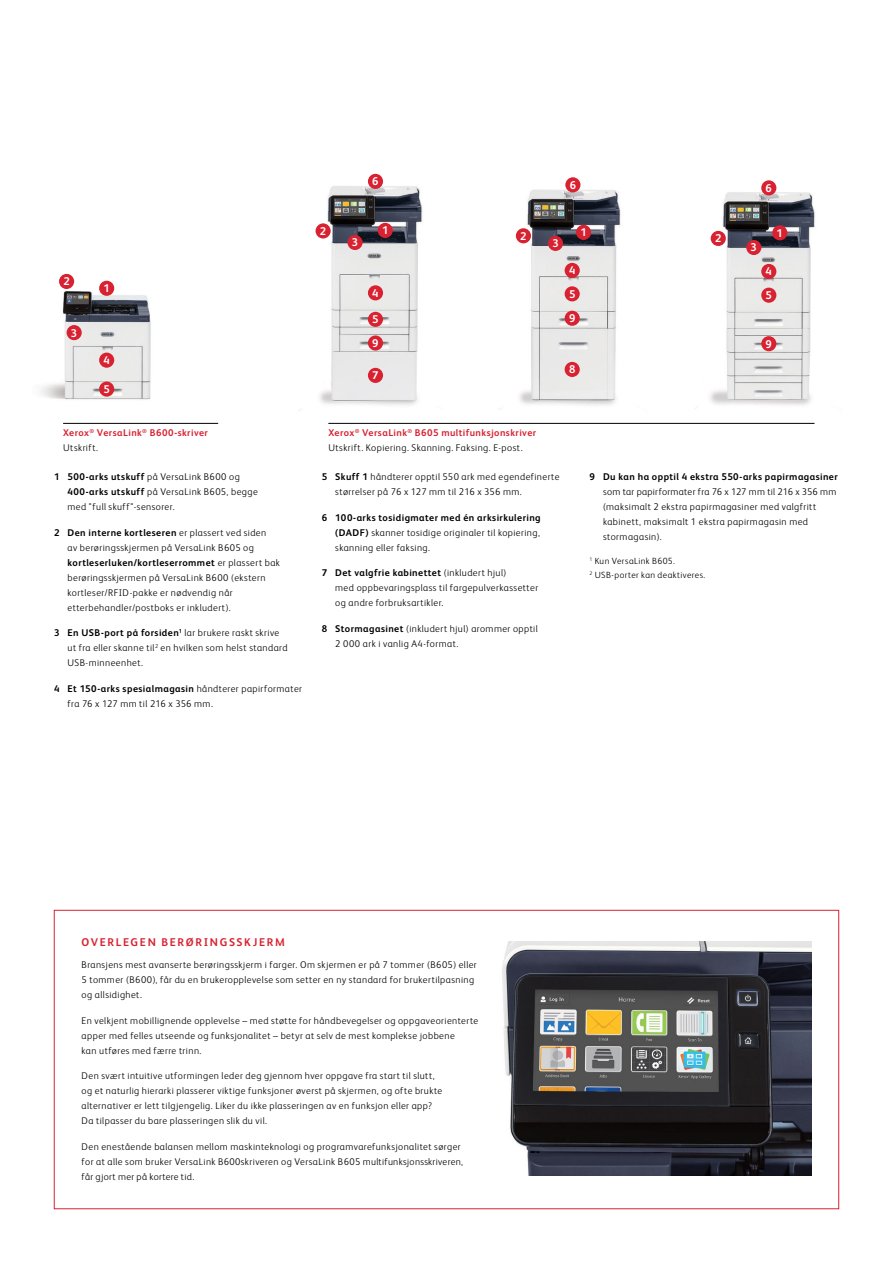
<style>
.page{position:relative;width:893px;height:1263px;background:#fff}
.page>*{position:absolute;margin:0;border:0;box-sizing:border-box;transform-origin:0 0}
.t1{font:700 11.25px "Xerox Sans";color:#fff}
.t2{font:700 11.25px "Xerox Sans";letter-spacing:.15em;color:#d82231}
.t3{font:300 9.75px/15px "Xerox Sans";letter-spacing:.045em;color:#000}
.t4{font:700 9.75px "Xerox Sans";letter-spacing:.045em;color:#000}
.t5{font:700 9.75px/15px "Xerox Sans";letter-spacing:.045em;color:#d82231}
.t6{font:300 9px/13.5px "Xerox Sans";letter-spacing:.05em;color:#000}
.s1{font-weight:300;color:#000}
.s2{font-weight:700;color:#d82231}
.s3{font-weight:700}
</style>
<div class="page">
<img style="left:502px;top:941px;width:309px;height:234px">
<img style="left:40px;top:273px;width:125px;height:150px">
<div style="left:99px;top:281px;width:15px;height:15px;background:#d82231;border-radius:50%"></div>
<div style="left:99px;top:353px;width:15px;height:15px;background:#d82231;border-radius:50%"></div>
<div style="left:99px;top:381px;width:15px;height:16px;background:#d82231;border-radius:50%"></div>
<div style="left:67px;top:325px;width:15px;height:15px;background:#d82231;border-radius:50%"></div>
<div style="left:59px;top:274px;width:15px;height:15px;background:#d82231;border-radius:50%"></div>
<img style="left:299px;top:173px;width:144px;height:250px">
<div style="left:368px;top:335px;width:15px;height:16px;background:#d82231;border-radius:50%"></div>
<div style="left:368px;top:312px;width:15px;height:15px;background:#d82231;border-radius:50%"></div>
<div style="left:368px;top:285px;width:15px;height:15px;background:#d82231;border-radius:50%"></div>
<div style="left:368px;top:174px;width:15px;height:15px;background:#d82231;border-radius:50%"></div>
<div style="left:378px;top:223px;width:15px;height:15px;background:#d82231;border-radius:50%"></div>
<div style="left:347px;top:235px;width:16px;height:15px;background:#d82231;border-radius:50%"></div>
<div style="left:368px;top:368px;width:15px;height:15px;background:#d82231;border-radius:50%"></div>
<div style="left:316px;top:223px;width:15px;height:15px;background:#d82231;border-radius:50%"></div>
<img style="left:462px;top:177px;width:201px;height:246px">
<div style="left:565px;top:311px;width:15px;height:15px;background:#d82231;border-radius:50%"></div>
<div style="left:565px;top:286px;width:15px;height:15px;background:#d82231;border-radius:50%"></div>
<div style="left:565px;top:263px;width:15px;height:15px;background:#d82231;border-radius:50%"></div>
<div style="left:565px;top:177px;width:15px;height:15px;background:#d82231;border-radius:50%"></div>
<div style="left:548px;top:236px;width:15px;height:15px;background:#d82231;border-radius:50%"></div>
<div style="left:576px;top:225px;width:15px;height:15px;background:#d82231;border-radius:50%"></div>
<div style="left:565px;top:362px;width:15px;height:15px;background:#d82231;border-radius:50%"></div>
<div style="left:516px;top:228px;width:15px;height:15px;background:#d82231;border-radius:50%"></div>
<img style="left:676px;top:180px;width:139px;height:244px">
<div style="left:761px;top:288px;width:15px;height:15px;background:#d82231;border-radius:50%"></div>
<div style="left:761px;top:264px;width:15px;height:15px;background:#d82231;border-radius:50%"></div>
<div style="left:761px;top:180px;width:15px;height:15px;background:#d82231;border-radius:50%"></div>
<div style="left:746px;top:240px;width:15px;height:15px;background:#d82231;border-radius:50%"></div>
<div style="left:761px;top:336px;width:15px;height:15px;background:#d82231;border-radius:50%"></div>
<div style="left:711px;top:231px;width:15px;height:15px;background:#d82231;border-radius:50%"></div>
<div style="left:772px;top:225px;width:15px;height:15px;background:#d82231;border-radius:50%"></div>
<hr style="left:328px;top:423px;width:486px;height:1px;background:#000">
<hr style="left:63px;top:423px;width:155px;height:1px;background:#000">
<p class="t1" style="left:63px;top:274px;width:8px">2</p>
<p class="t1" style="left:71px;top:325px;width:8px">3</p>
<p class="t1" style="left:103px;top:281px;width:8px">1</p>
<p class="t1" style="left:103px;top:352px;width:8px">4</p>
<p class="t1" style="left:103px;top:381px;width:8px">5</p>
<p class="t1" style="left:320px;top:223px;width:8px">2</p>
<p class="t1" style="left:372px;top:174px;width:8px">6</p>
<p class="t1" style="left:352px;top:235px;width:8px">3</p>
<p class="t1" style="left:382px;top:223px;width:8px">1</p>
<p class="t1" style="left:372px;top:285px;width:8px">4</p>
<p class="t1" style="left:372px;top:312px;width:8px">5</p>
<p class="t1" style="left:372px;top:335px;width:8px">9</p>
<p class="t1" style="left:372px;top:368px;width:8px">7</p>
<p class="t1" style="left:520px;top:228px;width:8px">2</p>
<p class="t1" style="left:570px;top:177px;width:8px">6</p>
<p class="t1" style="left:552px;top:236px;width:8px">3</p>
<p class="t1" style="left:580px;top:225px;width:8px">1</p>
<p class="t1" style="left:569px;top:263px;width:8px">4</p>
<p class="t1" style="left:569px;top:286px;width:8px">5</p>
<p class="t1" style="left:569px;top:311px;width:8px">9</p>
<p class="t1" style="left:569px;top:362px;width:8px">8</p>
<p class="t1" style="left:715px;top:231px;width:8px">2</p>
<p class="t1" style="left:766px;top:180px;width:8px">6</p>
<p class="t1" style="left:751px;top:240px;width:8px">3</p>
<p class="t1" style="left:777px;top:225px;width:8px">1</p>
<p class="t1" style="left:766px;top:264px;width:8px">4</p>
<p class="t1" style="left:766px;top:287px;width:8px">5</p>
<p class="t1" style="left:766px;top:336px;width:8px">9</p>
<p class="t5" style="left:63px;top:425px;width:146px">Xerox<sup>®</sup> VersaLink<sup>®</sup> B600-skriver<br><span class="s1">Utskrift.</span></p>
<p class="t3" style="left:328px;top:425px;width:209px"><span class="s2">Xerox</span><sup>®</sup> <span class="s2">VersaLink</span><sup>®</sup> <span class="s2">B605 multifunksjonskriver<br></span>Utskrift. Kopiering. Skanning. Faksing. E-post.</p>
<p class="t3" style="left:68px;top:468px;width:192px;text-indent:-14px"><span class="s3">1 500-arks utskuff</span> på VersaLink B600 og<br><span class="s3">400-arks utskuff</span> på VersaLink B605, begge med "full skuff"-sensorer.</p>
<p class="t3" style="left:68px;top:524px;width:214px;text-indent:-14px"><span class="s3">2 Den interne kortleseren</span> er plassert ved siden<br>av berøringsskjermen på VersaLink B605 og <span class="s3">kortleserluken/kortleserrommet</span> er plassert bak berøringsskjermen på VersaLink B600 (ekstern kortleser/RFID-pakke er nødvendig når etterbehandler/postboks er inkludert).</p>
<p class="t3" style="left:68px;top:625px;width:222px;text-indent:-14px"><span class="s3">3 En USB-port på forsiden</span><sup>1</sup> lar brukere raskt skrive ut fra eller skanne til<sup>2</sup> en hvilken som helst standard<br>USB-minneenhet.</p>
<p class="t3" style="left:68px;top:681px;width:236px;text-indent:-14px"><span class="s3">4 Et 150-arks spesialmagasin</span> håndterer papirformater fra 76 x 127 mm til 216 x 356 mm.</p>
<p class="t3" style="left:335px;top:468px;width:226px;text-indent:-14px"><span class="s3">5 Skuff 1</span> håndterer opptil 550 ark med egendefinerte størrelser på 76 x 127 mm til 216 x 356 mm.</p>
<p class="t3" style="left:335px;top:509px;width:207px;text-align:justify;text-indent:-14px"><span class="s3">6 100-arks tosidigmater med én arksirkulering (DADF)</span> skanner tosidige originaler til kopiering, skanning eller faksing.</p>
<p class="t3" style="left:335px;top:565px;width:204px;text-indent:-14px"><span class="s3">7 Det valgfrie kabinettet</span> (inkludert hjul)<br>med oppbevaringsplass til fargepulverkassetter og andre forbruksartikler.</p>
<p class="t3" style="left:335px;top:621px;width:204px;text-indent:-14px"><span class="s3">8 Stormagasinet</span> (inkludert hjul) arommer opptil<br>2 000 ark i vanlig A4-format.</p>
<p class="t4" style="left:589px;top:470px;width:250px">9 Du kan ha opptil 4 ekstra 550-arks papirmagasiner</p>
<p class="t3" style="left:603px;top:483px;width:235px">som tar papirformater fra 76 x 127 mm til 216 x 356 mm (maksimalt 2 ekstra papirmagasiner med valgfritt kabinett, maksimalt 1 ekstra papirmagasin med stormagasin).</p>
<p class="t6" style="left:589px;top:554px;width:117px"><sup>1</sup> Kun VersaLink B605.<br><sup>2</sup> USB-porter kan deaktiveres.</p>
<p class="t2" style="left:82px;top:935px;width:205px">OVERLEGEN BERØRINGSSKJERM</p>
<p class="t3" style="left:82px;top:956px;width:397px">Bransjens mest avanserte berøringsskjerm i farger. Om skjermen er på 7 tommer (B605) eller<br>5 tommer (B600), får du en brukeropplevelse som setter en ny standard for brukertilpasning og allsidighet.</p>
<p class="t3" style="left:82px;top:1012px;width:398px">En velkjent mobillignende opplevelse – med støtte for håndbevegelser og oppgaveorienterte apper med felles utseende og funksjonalitet – betyr at selv de mest komplekse jobbene<br>kan utføres med færre trinn.</p>
<p class="t3" style="left:82px;top:1068px;width:362px">Den svært intuitive utformingen leder deg gjennom hver oppgave fra start til slutt, og et naturlig hierarki plasserer viktige funksjoner øverst på skjermen, og ofte brukte alternativer er lett tilgjengelig. Liker du ikke plasseringen av en funksjon eller app?<br>Da tilpasser du bare plasseringen slik du vil.</p>
<p class="t3" style="left:82px;top:1139px;width:383px">Den enestående balansen mellom maskinteknologi og programvarefunksjonalitet sørger for at alle som bruker VersaLink B600skriveren og VersaLink B605 multifunksjonsskriveren, får gjort mer på kortere tid.</p>
</div>
